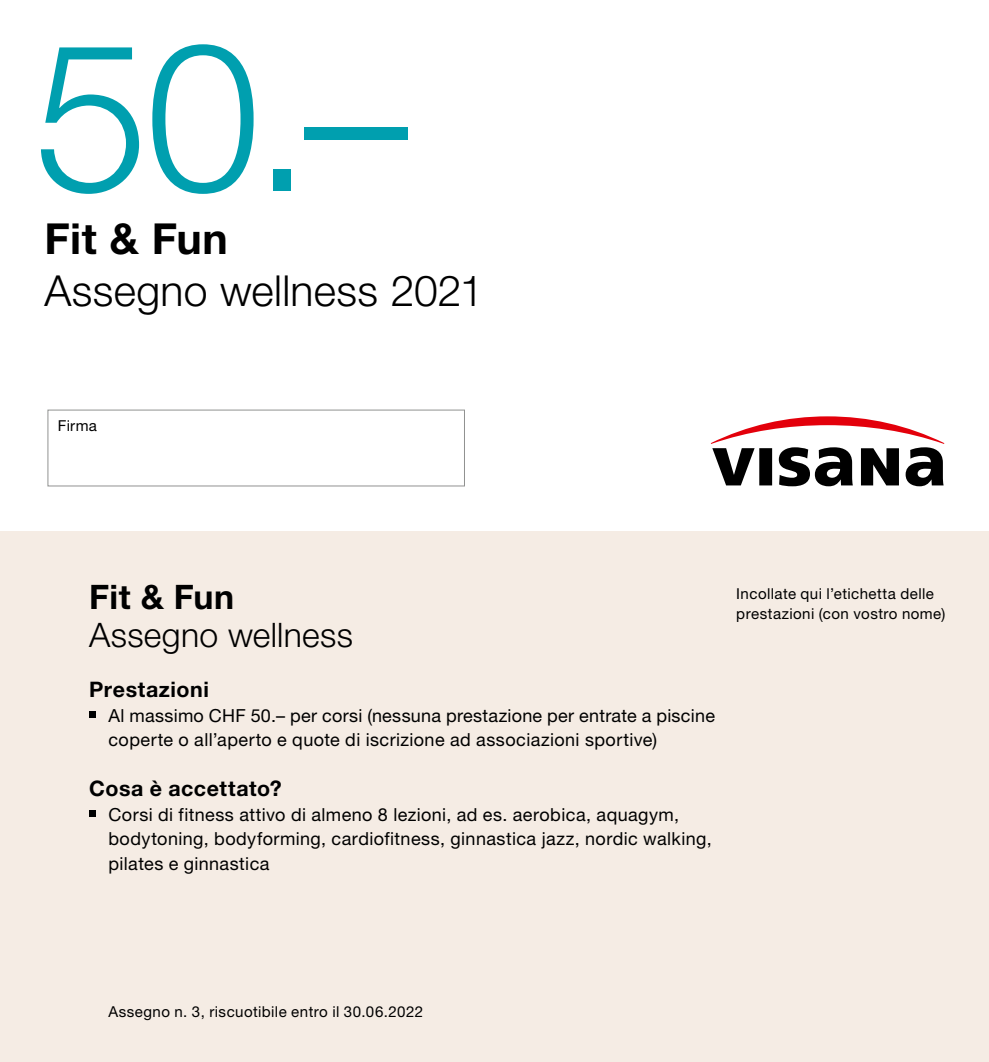
<style>
.page{position:relative;width:989px;height:1062px;background:#fff}
.page>*{position:absolute;margin:0;border:0;box-sizing:border-box;transform-origin:0 0}
.t1{font:300 207.45px "Helvetica Neue LT Std";color:#009faf}
.t2{font:300 42.75px "Helvetica Neue LT Std";letter-spacing:.005em;color:#000}
.t3{font:700 42.75px "Helvetica Neue LT Std";letter-spacing:.01em;color:#000}
.t4{font:300 33.75px "Helvetica Neue LT Std";letter-spacing:.01em;color:#000}
.t5{font:700 33.75px "Helvetica Neue LT Std";letter-spacing:.01em;color:#000}
.t6{font:700 21.38px "Helvetica Neue LT Std";letter-spacing:.025em;color:#000}
.t7{font:18px/24.8px "Helvetica Neue LT Std";letter-spacing:.02em;color:#000}
.t8{font:15.08px/20.2px "Helvetica Neue LT Std";letter-spacing:.03em;color:#000}
</style>
<div class="page">
<svg style="left:710px;top:416px;width:234px;height:70px"></svg>
<div style="left:0;top:531px;width:989px;height:530px;background:#f5ece4"></div>
<div style="left:48px;top:409px;width:417px;height:77px;border:1px solid #919291"></div>
<div style="left:89px;top:711px;width:7px;height:6px;background:#000"></div>
<div style="left:89px;top:810px;width:7px;height:6px;background:#000"></div>
<h1 class="t1" style="left:33px;top:-10px;width:376px">50.–</h1>
<h2 class="t3" style="left:45px;top:212px;width:185px">Fit &amp; Fun</h2>
<h2 class="t2" style="left:45px;top:264px;width:440px">Assegno wellness 2021</h2>
<p class="t8" style="left:58px;top:415px;width:41px">Firma</p>
<h3 class="t5" style="left:89px;top:576px;width:146px">Fit &amp; Fun</h3>
<h3 class="t4" style="left:89px;top:614px;width:265px">Assegno wellness</h3>
<p class="t6" style="left:89px;top:675px;width:121px">Prestazioni</p>
<p class="t7" style="left:108px;top:702px;width:608px">Al massimo CHF 50.– per corsi (nessuna prestazione per entrate a piscine coperte o all’aperto e quote di iscrizione ad associazioni sportive)</p>
<p class="t6" style="left:89px;top:774px;width:194px">Cosa è accettato?</p>
<p class="t7" style="left:108px;top:801px;width:604px">Corsi di fitness attivo di almeno 8 lezioni, ad es. aerobica, aquagym, bodytoning, bodyforming, cardiofitness, ginnastica jazz, nordic walking, pilates e ginnastica</p>
<p class="t8" style="left:736px;top:583px;width:211px">Incollate qui l’etichetta delle prestazioni (con vostro nome)</p>
<p class="t8" style="left:108px;top:1001px;width:316px">Assegno n. 3, riscuotibile entro il 30.06.2022</p>
</div>
